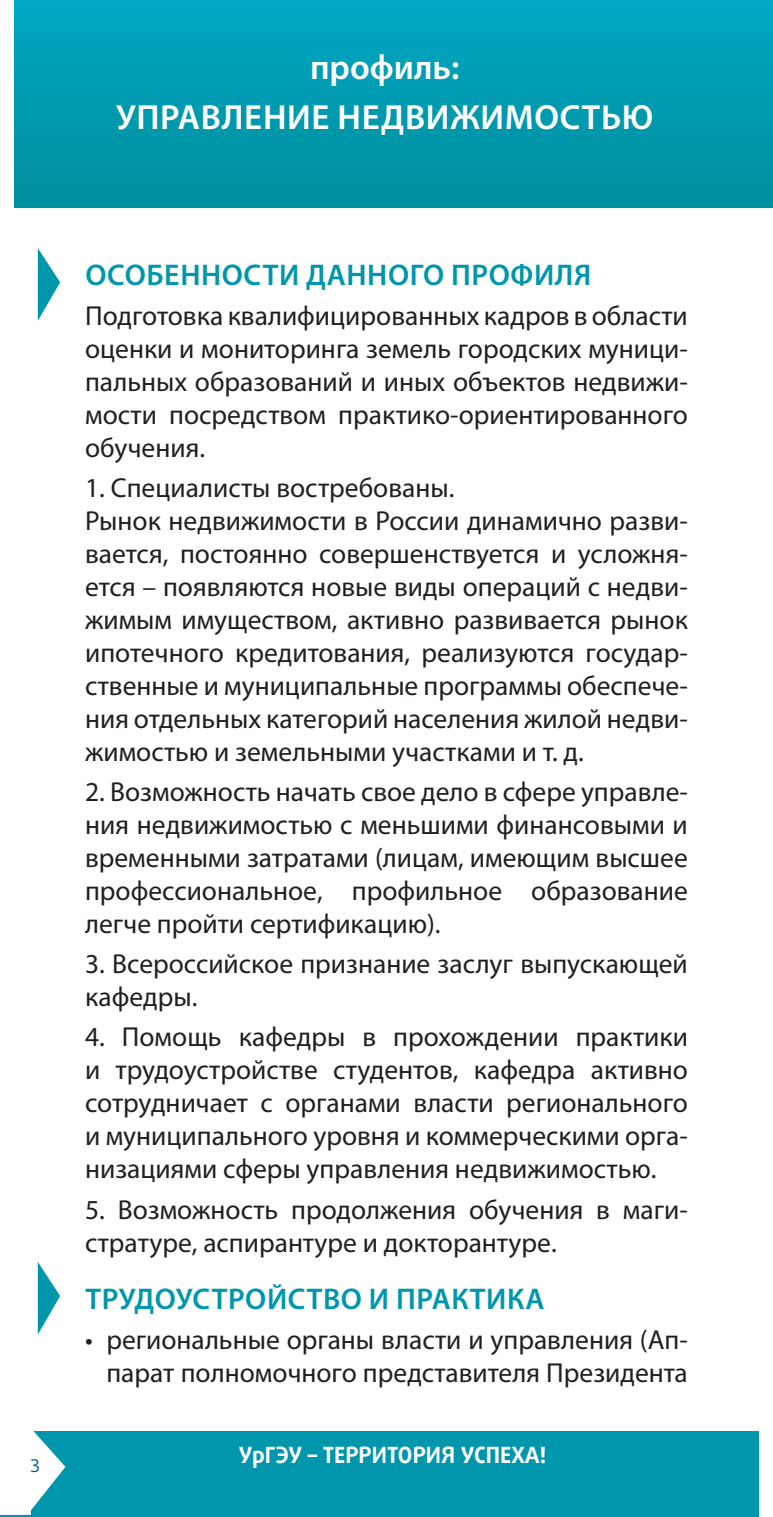
<style>
.page{position:relative;width:773px;height:1517px;background:#fff}
.page>*{position:absolute;margin:0;border:0;box-sizing:border-box;transform-origin:0 0}
.t1{font:600 35px "Myriad Pro";letter-spacing:.02em;color:#fff}
.t2{font:600 30px "Myriad Pro";letter-spacing:.02em;color:#0096ab}
.Paragraph_Style_4{font:27.5px/33px "Myriad Pro";color:#231f20;text-align:justify}
.Paragraph_Style_3{font:27.5px/33px "Myriad Pro";color:#231f20;text-align:right}
.t3{font:700 22.5px "Daxline Cyr TF";color:#fff}
.t4{font:17.5px "Daxline Cyr TF";color:#015aaa}
</style>
<div class="page">
<div style="left:0;top:1431px;width:758px;height:86px;background:#0096ab"></div>
<svg style="left:0;top:1431px;width:65px;height:83px"></svg>
<div style="left:14px;top:0;width:758px;height:207px;background:linear-gradient(to bottom,#00a7c3,#008f9d)"></div>
<svg style="left:38px;top:248px;width:22px;height:73px"></svg>
<svg style="left:38px;top:1262px;width:22px;height:72px"></svg>
<p class="t1" style="left:310px;top:45px;width:151px">профиль:</p>
<p class="t1" style="left:116px;top:94px;width:23px">Управление</p>
<p class="t1" style="left:337px;top:94px;width:317px">недвижимостью</p>
<p class="t4" style="left:30px;top:1455px;width:12px">3</p>
<p class="t2" style="left:85px;top:256px;width:98px">особенн</p>
<p class="t2" style="left:222px;top:256px;width:126px">ости данн</p>
<p class="t2" style="left:388px;top:256px;width:205px">ого профиля</p>
<p class="Paragraph_Style_4" style="left:85px;top:299px;width:604px">Подготовка квалифицированных кадров в области оценки и мониторинга земель городских муници&shy;пальных образований и иных объектов недвижи&shy;мости посредством практико-ориентированного обучения.</p>
<p class="Paragraph_Style_4" style="left:85px;top:471px;width:371px">1. Специалисты востребованы.</p>
<p class="Paragraph_Style_4" style="left:85px;top:504px;width:604px">Рынок недвижимости в России динамично разви&shy;вается, постоянно совершенствуется и усложня&shy;ется – появляются новые виды операций с недви&shy;жимым имуществом, активно развивается рынок ипотечного кредитования, реализуются государ&shy;ственные и муниципальные программы обеспече&shy;ния отдельных категорий населения жилой недви&shy;жимостью и земельными участками и т. д.</p>
<p class="Paragraph_Style_4" style="left:85px;top:775px;width:604px">2. Возможность начать свое дело в сфере управле&shy;ния недвижимостью с меньшими финансовыми и временными затратами (лицам, имеющим высшее профессиональное, профильное образование легче пройти сертификацию).</p>
<p class="Paragraph_Style_4" style="left:85px;top:947px;width:604px">3. Всероссийское признание заслуг выпускающей кафедры.</p>
<p class="Paragraph_Style_4" style="left:85px;top:1020px;width:604px">4. Помощь кафедры в прохождении практики и трудоустройстве студентов, кафедра активно сотрудничает с органами власти регионального и муниципального уровня и коммерческими орга&shy;низациями сферы управления недвижимостью.</p>
<p class="Paragraph_Style_4" style="left:85px;top:1192px;width:604px">5. Возможность продолжения обучения в маги&shy;стратуре, аспирантуре и докторантуре.</p>
<p class="t2" style="left:85px;top:1279px;width:329px">трудоустройство и пра</p>
<p class="t2" style="left:451px;top:1279px;width:91px">ктика</p>
<p class="Paragraph_Style_3" style="left:85px;top:1322px;width:604px">• региональные органы власти и управления (Ап&shy;парат полномочного представителя Президента</p>
<p class="t3" style="left:239px;top:1441px;width:309px">УрГЭУ – ТЕРРИТОРИЯ УСПЕХА!</p>
</div>
